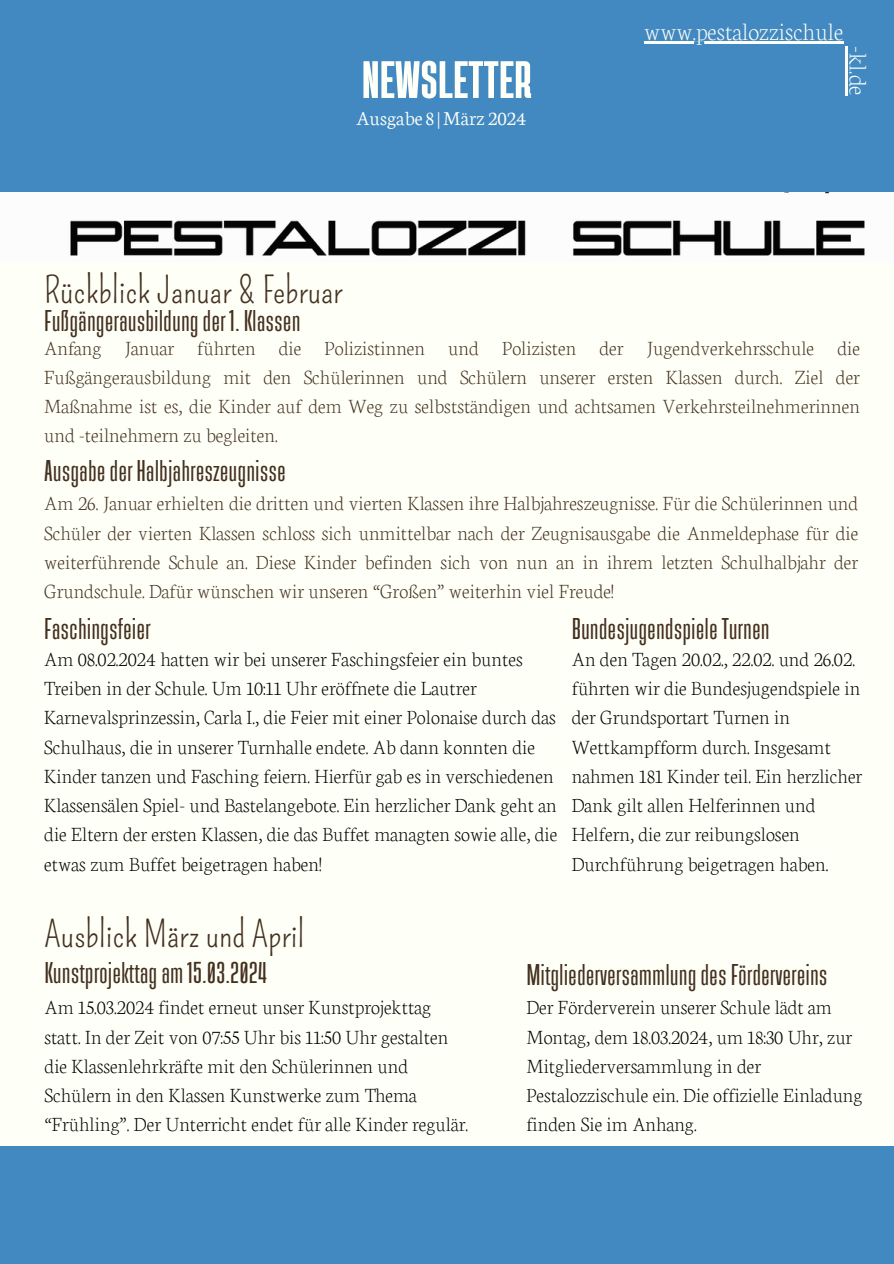
<style>
.page{position:relative;width:894px;height:1264px;background:#fff}
.page>*{position:absolute;margin:0;border:0;box-sizing:border-box;transform-origin:0 0}
.t1{font:800 52.5px "Rahong";color:#fefff7}
.t2{font:36px "Pompiere";color:#44301f}
.t3{font:500 30px "Rahong";color:#44301f}
.t4{font:200 25.5px "Neuton";color:#fefff7}
.t5{font:200 21px/29.2px "Neuton";color:#000}
.t6{font:200 21px/29.2px "Neuton";color:#44301f;text-align:justify}
.t7{font:300 21px "Neuton";color:#fefff7}
</style>
<div class="page">
<div style="left:0;top:0;width:893px;height:1263px;background:#fefff7"></div>
<div style="left:0;top:0;width:893px;height:263px;background:#4289c1"></div>
<img style="left:0;top:193px;width:893px;height:70px">
<hr style="left:644px;top:42px;width:199px;height:2px;background:#fefff7">
<hr style="left:845px;top:46px;width:2px;height:50px;background:#fefff7">
<div style="left:0;top:1146px;width:893px;height:117px;background:#4289c1"></div>
<p class="t1" style="left:361px;top:56px;width:172px">NEWSLETTER</p>
<p class="t7" style="left:356px;top:104px;width:172px">Ausgabe8| März 2024</p>
<h2 class="t2" style="left:44px;top:269px;width:300px">Rückblick Januar &amp; Februar</h2>
<p class="t3" style="left:44px;top:306px;width:258px">Fußgängerausbildungder 1.Klassen</p>
<h4 class="t4" style="left:644px;top:13px;width:201px">www.pestalozzischule</h4>
<h3 class="t4" style="left:875px;top:46px;width:51px;rotate:90deg">-kl.de</h3>
<p class="t6" style="left:44px;top:332px;width:817px">Anfang Januar führten die Polizistinnen und Polizisten der Jugendverkehrsschule die Fußgängerausbildung mit den Schülerinnen und Schülern unserer ersten Klassen durch. Ziel der Maßnahme ist es, die Kinder auf dem Weg zu selbstständigen und achtsamen Verkehrsteilnehmerinnen und -teilnehmern zu begleiten.</p>
<h3 class="t3" style="left:44px;top:457px;width:243px">AusgabederHalbjahreszeugnisse</h3>
<h3 class="t6" style="left:44px;top:487px;width:815px">Am 26. Januar erhielten die dritten und vierten Klassen ihre Halbjahreszeugnisse. Für die Schülerinnen und Schüler der vierten Klassen schloss sich unmittelbar nach der Zeugnisausgabe die Anmeldephase für die weiterführende Schule an. Diese Kinder befinden sich von nun an in ihrem letzten Schulhalbjahr der Grundschule. Dafür wünschen wir unseren “Großen” weiterhin viel Freude!</h3>
<h1 class="t3" style="left:44px;top:615px;width:108px">Faschingsfeier</h1>
<p class="t3" style="left:571px;top:615px;width:199px">BundesjugendspieleTurnen</p>
<p class="t5" style="left:44px;top:643px;width:514px">Am 08.02.2024 hatten wir bei unserer Faschingsfeier ein buntes Treiben in der Schule. Um 10:11 Uhr eröffnete die Lautrer Karnevalsprinzessin, Carla I., die Feier mit einer Polonaise durch das Schulhaus, die in unserer Turnhalle endete. Ab dann konnten die Kinder tanzen und Fasching feiern. Hierfür gab es in verschiedenen Klassensälen Spiel- und Bastelangebote. Ein herzlicher Dank geht an die Eltern der ersten Klassen, die das Buffet managten sowie alle, die etwas zum Buffet beigetragen haben!</p>
<h3 class="t5" style="left:571px;top:643px;width:292px">An den Tagen 20.02., 22.02. und 26.02. führten wir die Bundesjugendspiele in der Grundsportart Turnen in Wettkampfform durch. Insgesamt nahmen 181 Kinder teil. Ein herzlicher Dank gilt allen Helferinnen und Helfern, die zur reibungslosen Durchführung beigetragen haben.</h3>
<h2 class="t2" style="left:44px;top:913px;width:261px">Ausblick März und April</h2>
<h3 class="t3" style="left:44px;top:959px;width:224px">Kunstprojekttagam 15.03.2024</h3>
<p class="t3" style="left:526px;top:960px;width:302px">MitgliederversammlungdesFördervereins</p>
<h3 class="t5" style="left:44px;top:991px;width:425px">Am 15.03.2024 findet erneut unser Kunstprojekttag statt. In der Zeit von 07:55 Uhr bis 11:50 Uhr gestalten die Klassenlehrkräfte mit den Schülerinnen und Schülern in den Klassen Kunstwerke zum Thema “Frühling”. Der Unterricht endet für alle Kinder regulär.</h3>
<p class="t5" style="left:526px;top:991px;width:337px">Der Förderverein unserer Schule lädt am Montag, dem 18.03.2024, um 18:30 Uhr, zur Mitgliederversammlung in der Pestalozzischule ein. Die offizielle Einladung finden Sie im Anhang.</p>
</div>
